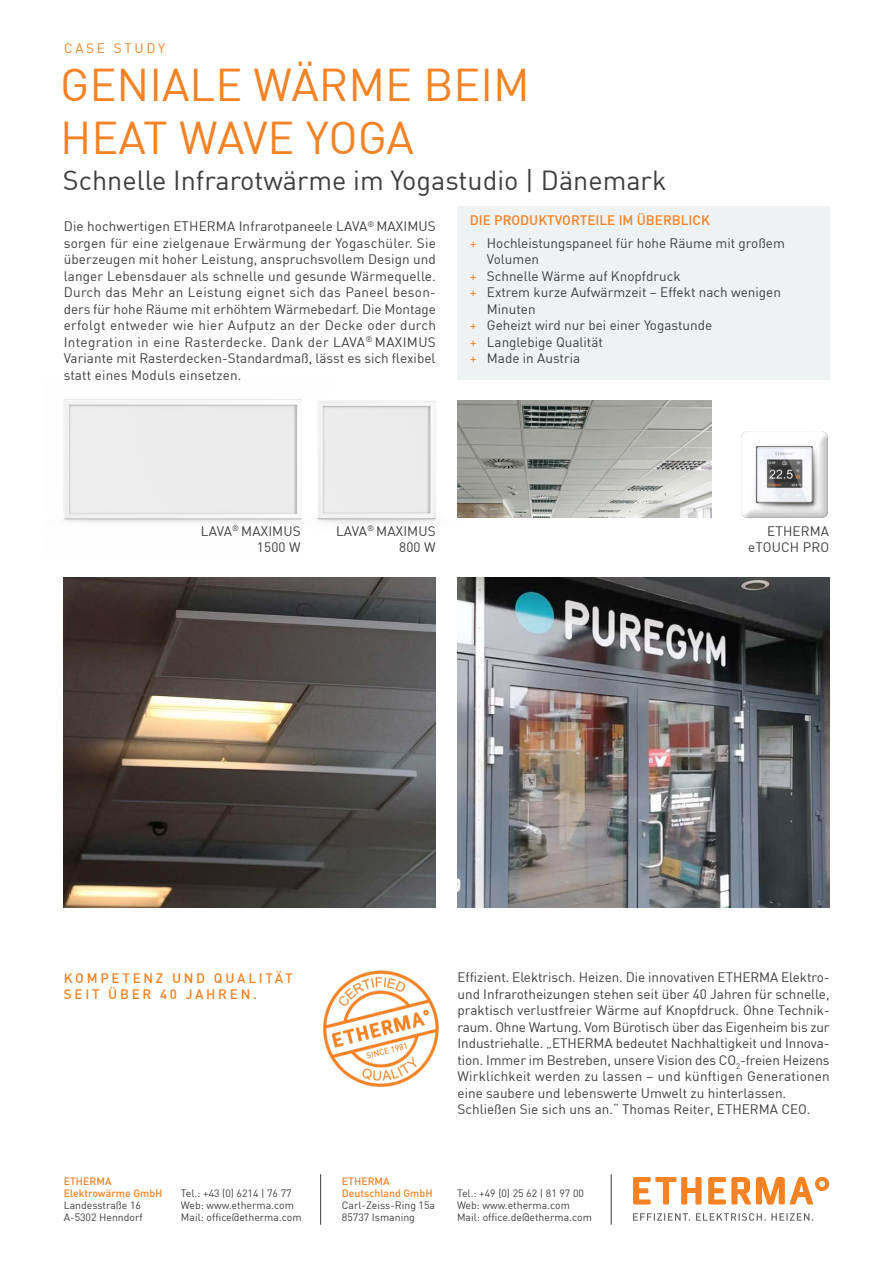
<style>
.page{position:relative;width:893px;height:1263px;background:#fff}
.page>*{position:absolute;margin:0;border:0;box-sizing:border-box;transform-origin:0 0}
.t1{font:45px/52.5px "DIN";color:#f58224}
.t2{font:27px "DIN";color:#3e3e3f}
.t3{font:13.5px/16.5px "DIN";color:#3e3e3f;text-align:right}
.t4{font:500 13.5px/16.2px "DIN";letter-spacing:.2em;color:#f58224}
.t5{font:13.5px "DIN";letter-spacing:.2em;color:#f58224}
.t6{font:10.5px/12px "DIN";color:#3e3e3f}
.t7{font:500 10.5px/12px "DIN";color:#f58224}
.s1{font-weight:500;color:#f58224}
.s2{color:#f58224}
</style>
<div class="page">
<img style="left:323px;top:970px;width:116px;height:118px">
<div style="left:457px;top:206px;width:372px;height:174px;background:#eff2f3"></div>
<svg style="left:633px;top:1177px;width:68px;height:27px"></svg>
<svg style="left:708px;top:1177px;width:121px;height:28px"></svg>
<svg style="left:633px;top:1213px;width:180px;height:8px"></svg>
<hr style="left:611px;top:1174px;width:1px;height:51px;background:#3e3e3f">
<hr style="left:320px;top:1174px;width:1px;height:51px;background:#3e3e3f">
<img style="left:63px;top:399px;width:239px;height:124px">
<img style="left:316px;top:400px;width:167px;height:124px">
<img style="left:741px;top:431px;width:87px;height:87px">
<img style="left:64px;top:578px;width:372px;height:330px">
<img style="left:457px;top:578px;width:372px;height:330px">
<img style="left:457px;top:401px;width:254px;height:116px">
<p class="t5" style="left:64px;top:40px;width:102px">CASE STUDY</p>
<h1 class="t1" style="left:60px;top:58px;width:471px">GENIALE WÄRME BEIM<br>HEAT WAVE YOGA</h1>
<h2 class="t2" style="left:63px;top:164px;width:605px">Schnelle Infrarotwärme im Yogastudio | Dänemark</h2>
<p class="t3" style="left:64px;top:218px;width:374px;text-align:justify">Die hochwertigen ETHERMA Infrarotpaneele LAVA<sup>®</sup> MAXIMUS sorgen für eine zielgenaue Erwärmung der Yogaschüler. Sie überzeugen mit hoher Leistung, anspruchsvollem Design und langer Lebensdauer als schnelle und gesunde Wärmequelle.<br>Durch das Mehr an Leistung eignet sich das Paneel beson&shy;ders für hohe Räume mit erhöhtem Wärmebedarf. Die Montage erfolgt entweder wie hier Aufputz an der Decke oder durch Integration in eine Rasterdecke. Dank der LAVA<sup>®</sup> MAXIMUS Variante mit Rasterdecken-Standardmaß, lässt es sich flexibel statt eines Moduls einsetzen.</p>
<p class="t3" style="left:470px;top:209px;width:316px;line-height:22.2px;text-align:left"><span class="s1">DIE PRODUKTVORTEILE IM ÜBERBLICK<br></span><span class="s2">+</span> Hochleistungspaneel für hohe Räume mit großem</p>
<p class="t3" style="left:487px;top:251px;width:54px">Volumen</p>
<p class="t3" style="left:470px;top:267px;width:212px"><span class="s2">+</span> Schnelle Wärme auf Knopfdruck</p>
<p class="t3" style="left:470px;top:284px;width:313px"><span class="s2">+</span> Extrem kurze Aufwärmzeit – Effekt nach wenigen</p>
<p class="t3" style="left:487px;top:300px;width:50px">Minuten</p>
<p class="t3" style="left:470px;top:317px;width:244px"><span class="s2">+</span> Geheizt wird nur bei einer Yogastunde</p>
<p class="t3" style="left:470px;top:333px;width:135px"><span class="s2">+</span> Langlebige Qualität</p>
<p class="t3" style="left:470px;top:350px;width:112px"><span class="s2">+</span> Made in Austria</p>
<p class="t3" style="left:201px;top:522px;width:101px">LAVA<sup>®</sup> MAXIMUS<br>1500 W</p>
<p class="t3" style="left:336px;top:522px;width:101px">LAVA<sup>®</sup> MAXIMUS<br>800 W</p>
<p class="t3" style="left:748px;top:522px;width:82px">ETHERMA eTOUCH PRO</p>
<p class="t4" style="left:64px;top:969px;width:230px">KOMPETENZ UND QUALITÄT<br>SEIT ÜBER 40 JAHREN.</p>
<p class="t3" style="left:458px;top:969px;width:374px;text-align:left">Effizient. Elektrisch. Heizen. Die innovativen ETHERMA Elektro&shy;und Infrarotheizungen stehen seit über 40 Jahren für schnelle, praktisch verlustfreier Wärme auf Knopfdruck. Ohne Technik&shy;raum. Ohne Wartung. Vom Bürotisch über das Eigenheim bis zur Industriehalle. „ETHERMA bedeutet Nachhaltigkeit und Innova&shy;tion. Immer im Bestreben, unsere Vision des CO<sub>2</sub>-freien Heizens Wirklichkeit werden zu lassen – und künftigen Generationen eine saubere und lebenswerte Umwelt zu hinterlassen.<br>Schließen Sie sich uns an.“ Thomas Reiter, ETHERMA CEO.</p>
<p class="t7" style="left:64px;top:1174px;width:100px">ETHERMA<br>Elektrowärme GmbH</p>
<p class="t6" style="left:64px;top:1198px;width:81px">Landesstraße 16<br>A-5302 Henndorf</p>
<p class="t7" style="left:342px;top:1174px;width:92px">ETHERMA<br>Deutschland GmbH</p>
<p class="t6" style="left:342px;top:1198px;width:95px">Carl-Zeiss-Ring 15a<br>85737 Ismaning</p>
<p class="t6" style="left:181px;top:1186px;width:122px">Tel.: +43 (0) 6214 | 76 77<br>Web: www.etherma.com<br>Mail: office@etherma.com</p>
<p class="t6" style="left:457px;top:1186px;width:136px">Tel.: +49 (0) 25 62 | 81 97 00<br>Web: www.etherma.com<br>Mail: office.de@etherma.com</p>
</div>
